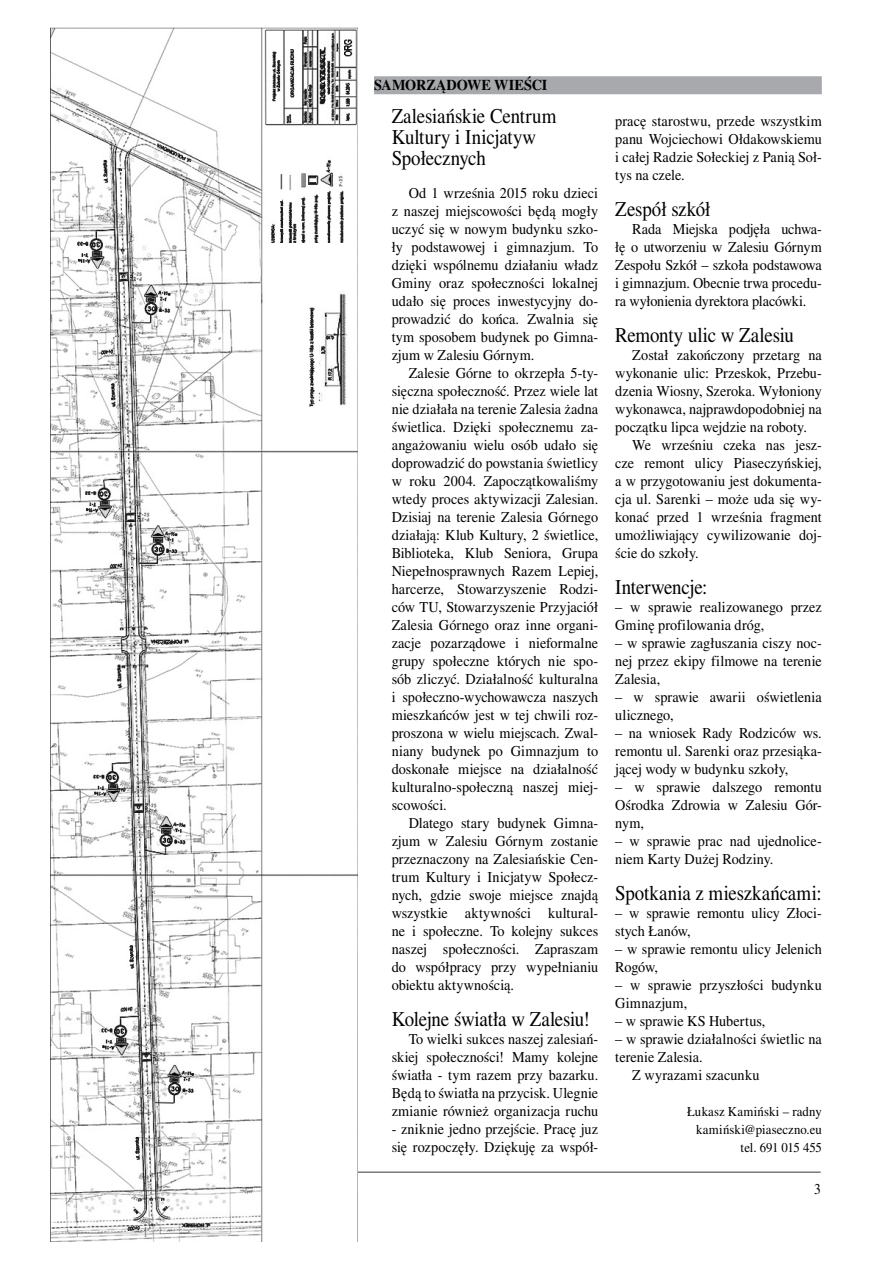
<style>
.page{position:relative;width:893px;height:1263px;background:#fff}
.page>*{position:absolute;margin:0;border:0;box-sizing:border-box;transform-origin:0 0}
.t1{font:21px/21px "Times CE Medium";letter-spacing:-.01em;color:#000;scale:.9 1}
.t2{font:15px/18px "Times CE Medium";color:#000;text-align:justify;scale:.95 1}
.t3{font:15px "Times CE Bold";color:#000;scale:.95 1}
.t4{font:15px "Times CE Medium";color:#000;scale:.9 1}
.t5{font:13.5px/18px "Times CE Medium";letter-spacing:.01em;color:#000;text-align:right;scale:.95 1}
</style>
<div class="page">
<hr style="left:85px;top:1171px;width:736px;height:2px;background:#58595b">
<div style="left:374px;top:76px;width:448px;height:18px;background:#a7a9ac"></div>
<img style="left:50px;top:28px;width:308px;height:1214px">
<p class="t3" style="left:374px;top:76px;width:21px">SAMORZ</p>
<p class="t3" style="left:436px;top:76px;width:24px">ĄDOWE</p>
<p class="t3" style="left:494px;top:76px;width:11px">WIEŚCI</p>
<h1 class="t1" style="left:392px;top:105px;width:185px">Zalesiańskie Centrum<br>Kultury i Inicjatyw<br>Społecznych</h1>
<p class="t2" style="left:392px;top:184px;width:219px;text-indent:17px">Od 1 września 2015 roku dzieci z naszej miejscowości będą mogły uczyć się w nowym budynku szko&shy;ły podstawowej i gimnazjum. To dzięki wspólnemu działaniu władz Gminy oraz społeczności lokalnej udało się proces inwestycyjny do&shy;prowadzić do końca. Zwalnia się tym sposobem budynek po Gimna&shy;zjum w Zalesiu Górnym.</p>
<p class="t2" style="left:392px;top:364px;width:219px;text-indent:17px">Zalesie Górne to okrzepła 5-ty&shy;sięczna społeczność. Przez wiele lat nie działała na terenie Zalesia żadna świetlica. Dzięki społecznemu za&shy;angażowaniu wielu osób udało się doprowadzić do powstania świetlicy w roku 2004. Zapoczątkowaliśmy wtedy proces aktywizacji Zalesian.<br>Dzisiaj na terenie Zalesia Górnego działają: Klub Kultury, 2 świetlice, Biblioteka, Klub Seniora, Grupa Niepełnosprawnych Razem Lepiej, harcerze, Stowarzyszenie Rodzi&shy;ców TU, Stowarzyszenie Przyjaciół Zalesia Górnego oraz inne organi&shy;zacje pozarządowe i nieformalne grupy społeczne których nie spo&shy;sób zliczyć. Działalność kulturalna i społeczno-wychowawcza naszych mieszkańców jest w tej chwili roz&shy;proszona w wielu miejscach. Zwal&shy;niany budynek po Gimnazjum to doskonałe miejsce na działalność kulturalno-społeczną naszej miej&shy;scowości.</p>
<p class="t2" style="left:392px;top:814px;width:219px;text-indent:17px">Dlatego stary budynek Gimna&shy;zjum w Zalesiu Górnym zostanie przeznaczony na Zalesiańskie Cen&shy;trum Kultury i Inicjatyw Społecz&shy;nych, gdzie swoje miejsce znajdą wszystkie aktywności kultural&shy;ne i społeczne. To kolejny sukces naszej społeczności. Zapraszam do współpracy przy wypełnianiu obiektu aktywnością.</p>
<h1 class="t1" style="left:392px;top:1008px;width:222px">Kolejne światła w Zalesiu!</h1>
<p class="t2" style="left:392px;top:1030px;width:219px;text-indent:17px">To wielki sukces naszej zalesiań&shy;skiej społeczności! Mamy kolejne światła - tym razem przy bazarku.<br>Będą to światła na przycisk. Ulegnie zmianie również organizacja ruchu</p>
<p class="t2" style="left:392px;top:1120px;width:219px">- zniknie jedno przejście. Pracę juz się rozpoczęły. Dziękuję za współ-</p>
<p class="t2" style="left:615px;top:112px;width:219px">pracę starostwu, przede wszystkim panu Wojciechowi Ołdakowskiemu i całej Radzie Sołeckiej z Panią Soł&shy;tys na czele.</p>
<h1 class="t1" style="left:615px;top:198px;width:107px">Zespół szkół</h1>
<p class="t2" style="left:615px;top:220px;width:219px;text-indent:17px">Rada Miejska podjęła uchwa&shy;łę o utworzeniu w Zalesiu Górnym Zespołu Szkół – szkoła podstawowa i gimnazjum. Obecnie trwa procedu&shy;ra wyłonienia dyrektora placówki.</p>
<h1 class="t1" style="left:615px;top:324px;width:200px">Remonty ulic w Zalesiu</h1>
<p class="t2" style="left:632px;top:346px;width:201px">Został zakończony przetarg na</p>
<p class="t2" style="left:615px;top:364px;width:219px">wykonanie ulic: Przeskok, Przebu-</p>
<p class="t2" style="left:615px;top:382px;width:219px">dzenia Wiosny, Szeroka. Wyłoniony</p>
<p class="t2" style="left:615px;top:400px;width:219px">wykonawca, najprawdopodobniej na</p>
<p class="t2" style="left:615px;top:418px;width:203px">początku lipca wejdzie na roboty.</p>
<p class="t2" style="left:632px;top:436px;width:201px">We wrześniu czeka nas jesz-</p>
<p class="t2" style="left:615px;top:454px;width:219px">cze remont ulicy Piaseczyńskiej,</p>
<p class="t2" style="left:615px;top:472px;width:219px">a w przygotowaniu jest dokumenta-</p>
<p class="t2" style="left:615px;top:490px;width:219px">cja ul. Sarenki – może uda się wy-</p>
<p class="t2" style="left:615px;top:508px;width:219px">konać przed 1 września fragment</p>
<p class="t2" style="left:615px;top:526px;width:219px">umożliwiający cywilizowanie doj-</p>
<p class="t2" style="left:615px;top:544px;width:89px">ście do szkoły.</p>
<h1 class="t1" style="left:615px;top:576px;width:104px">Interwencje:</h1>
<p class="t2" style="left:615px;top:598px;width:219px">– w sprawie realizowanego przez<br>Gminę profilowania dróg,</p>
<p class="t2" style="left:615px;top:634px;width:219px">– w sprawie zagłuszania ciszy noc&shy;nej przez ekipy filmowe na terenie Zalesia,</p>
<p class="t2" style="left:615px;top:688px;width:219px">– w sprawie awarii oświetlenia ulicznego,</p>
<p class="t2" style="left:615px;top:724px;width:219px">– na wniosek Rady Rodziców ws. remontu ul. Sarenki oraz przesiąka&shy;jącej wody w budynku szkoły,</p>
<p class="t2" style="left:615px;top:778px;width:219px">– w sprawie dalszego remontu Ośrodka Zdrowia w Zalesiu Gór&shy;nym,</p>
<p class="t2" style="left:615px;top:832px;width:219px">– w sprawie prac nad ujednolice&shy;niem Karty Dużej Rodziny.</p>
<h1 class="t1" style="left:615px;top:882px;width:231px">Spotkania z mieszkańcami:</h1>
<p class="t2" style="left:615px;top:904px;width:219px">– w sprawie remontu ulicy Złoci&shy;stych Łanów,</p>
<p class="t2" style="left:615px;top:940px;width:219px">– w sprawie remontu ulicy Jelenich<br>Rogów,</p>
<p class="t2" style="left:615px;top:976px;width:219px">– w sprawie przyszłości budynku<br>Gimnazjum,</p>
<p class="t2" style="left:615px;top:1012px;width:160px">– w sprawie KS Hubertus,</p>
<p class="t2" style="left:615px;top:1030px;width:219px">– w sprawie działalności świetlic na</p>
<p class="t2" style="left:615px;top:1048px;width:94px">terenie Zalesia.</p>
<p class="t2" style="left:632px;top:1066px;width:136px">Z wyrazami szacunku</p>
<p class="t5" style="left:687px;top:1102px;width:143px">Łukasz Kamiński – radny kamiński@piaseczno.eu tel. 691 015 455</p>
<p class="t4" style="left:814px;top:1180px;width:9px">3</p>
</div>
